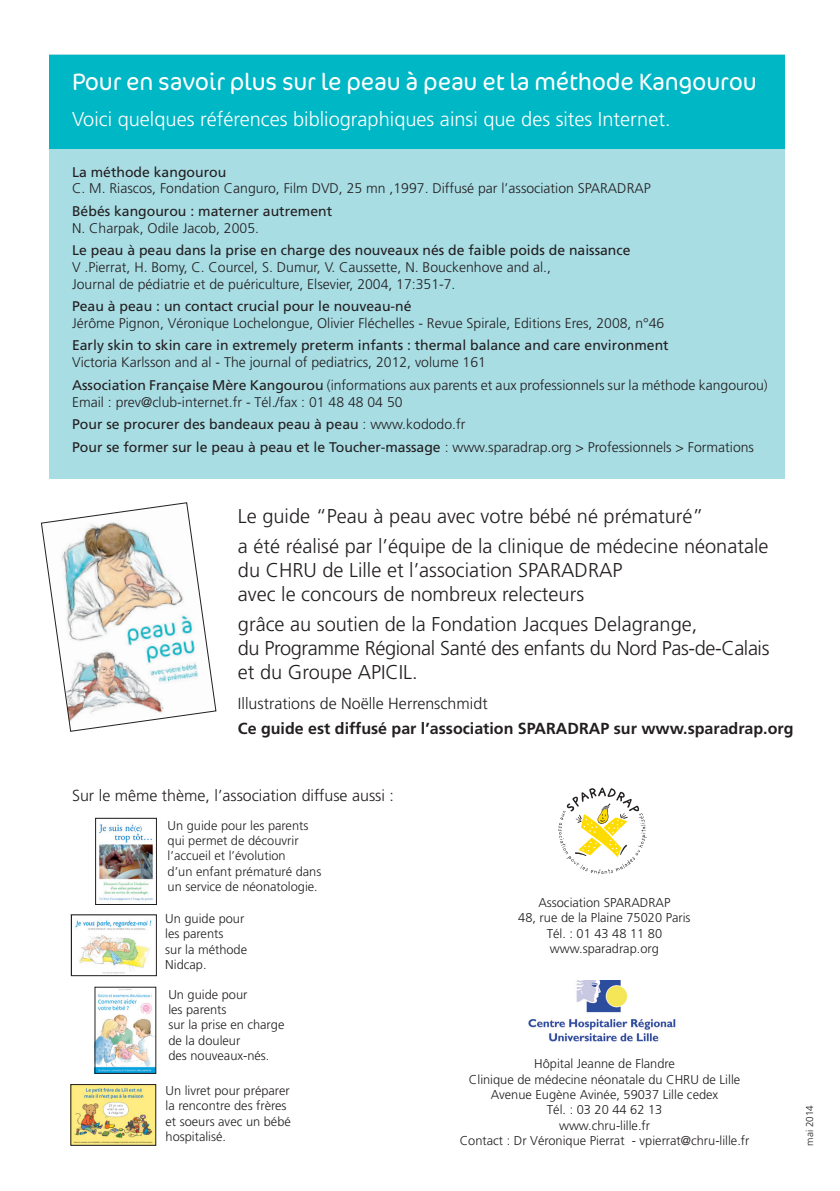
<style>
.page{position:relative;width:840px;height:1191px;background:#fff}
.page>*{position:absolute;margin:0;border:0;box-sizing:border-box;transform-origin:0 0}
.t1{font:300 24px "Cocon";letter-spacing:-.01em;color:#fff}
.t2{font:300 20px "Frutiger";color:#231f20}
.t3{font:300 20px "Frutiger";color:#fff}
.t4{font:300 20px "Frutiger";letter-spacing:-.02em;color:#231f20}
.t5{font:300 16px "Frutiger";color:#231f20}
.t6{font:700 16px "Frutiger";color:#231f20}
.t7{font:300 14px "Frutiger";color:#231f20}
.t8{font:14px/16.8px "Frutiger";color:#231f20}
.t9{font:300 12.8px/15.4px "Frutiger";color:#231f20}
.t10{font:300 10px "Frutiger";color:#231f20}
.s1{font-weight:300}
.s2{font-weight:400}
</style>
<div class="page">
<div style="left:49px;top:54px;width:735px;height:424px;background:#a8dde4"></div>
<div style="left:50px;top:55px;width:734px;height:94px;background:#00b7c5"></div>
<svg style="left:558px;top:787px;width:88px;height:87px"></svg>
<svg style="left:41px;top:502px;width:176px;height:230px"></svg>
<img style="left:528px;top:980px;width:148px;height:62px">
<img style="left:97px;top:989px;width:57px;height:82px">
<img style="left:75px;top:920px;width:77px;height:54px">
<div style="left:71px;top:914px;width:85px;height:62px;border:1px solid #231f20"></div>
<img style="left:70px;top:1084px;width:84px;height:60px">
<div style="left:71px;top:1084px;width:85px;height:61px;border:1px solid #231f20"></div>
<img style="left:99px;top:824px;width:54px;height:77px">
<div style="left:95px;top:818px;width:61px;height:86px;border:1px solid #231f20"></div>
<p class="t1" style="left:72px;top:68px;width:685px">Pour en savoir plus sur le peau à peau et la méthode Kangourou</p>
<p class="t3" style="left:72px;top:107px;width:599px">Voici quelques références bibliographiques ainsi que des sites Internet.</p>
<p class="t8" style="left:72px;top:163px;width:156px">La méthode kangourou</p>
<p class="t7" style="left:72px;top:181px;width:580px">C. M. Riascos, Fondation Canguro, Film DVD, 25 mn ,1997. Diffusé par l’association SPARADRAP</p>
<p class="t8" style="left:72px;top:202px;width:261px">Bébés kangourou : materner autrement</p>
<p class="t7" style="left:72px;top:220px;width:188px">N. Charpak, Odile Jacob, 2005.</p>
<p class="t8" style="left:72px;top:242px;width:559px">Le peau à peau dans la prise en charge des nouveaux nés de faible poids de naissance<br><span class="s1">V .Pierrat, H. Bomy, C. Courcel, S. Dumur, V. Caussette, N. Bouckenhove and al.,</span></p>
<p class="t7" style="left:72px;top:276px;width:385px">Journal de pédiatrie et de puériculture, Elsevier, 2004, 17:351-7.</p>
<p class="t8" style="left:72px;top:298px;width:341px">Peau à peau : un contact crucial pour le nouveau-né</p>
<p class="t7" style="left:72px;top:315px;width:593px">Jérôme Pignon, Véronique Lochelongue, Olivier Fléchelles - Revue Spirale, Editions Eres, 2008, n°46</p>
<p class="t8" style="left:72px;top:337px;width:597px">Early skin to skin care in extremely preterm infants : thermal balance and care environment</p>
<p class="t7" style="left:72px;top:354px;width:415px">Victoria Karlsson and al - The journal of pediatrics, 2012, volume 161</p>
<p class="t7" style="left:72px;top:377px;width:697px"><span class="s2">Association Française Mère Kangourou</span> (informations aux parents et aux professionnels sur la méthode kangourou)</p>
<p class="t7" style="left:72px;top:394px;width:332px">Email : prev@club-internet.fr - Tél./fax : 01 48 48 04 50</p>
<p class="t8" style="left:72px;top:416px;width:394px">Pour se procurer des bandeaux peau à peau <span class="s1">: www.kododo.fr</span></p>
<p class="t8" style="left:72px;top:438px;width:683px">Pour se former sur le peau à peau et le Toucher-massage <span class="s1">: www.sparadrap.org &gt; Professionnels &gt; Formations</span></p>
<p class="t2" style="left:238px;top:505px;width:467px">Le guide “Peau à peau avec votre bébé né prématuré”</p>
<p class="t2" style="left:238px;top:535px;width:532px">a été réalisé par l’équipe de la clinique de médecine néonatale</p>
<p class="t2" style="left:238px;top:559px;width:386px">du CHRU de Lille et l’association SPARADRAP</p>
<p class="t2" style="left:238px;top:583px;width:347px">avec le concours de nombreux relecteurs</p>
<p class="t2" style="left:238px;top:612px;width:460px">grâce au soutien de la Fondation Jacques Delagrange,</p>
<p class="t4" style="left:238px;top:636px;width:532px">du Programme Régional Santé des enfants du Nord Pas-de-Calais</p>
<p class="t2" style="left:238px;top:660px;width:181px">et du Groupe APICIL.</p>
<p class="t5" style="left:238px;top:694px;width:251px">Illustrations de Noëlle Herrenschmidt</p>
<p class="t6" style="left:238px;top:719px;width:557px">Ce guide est diffusé par l’association SPARADRAP sur www.sparadrap.org</p>
<p class="t5" style="left:72px;top:786px;width:323px">Sur le même thème, l’association diffuse aussi :</p>
<p class="t9" style="left:167px;top:817px;width:155px">Un guide pour les parents qui permet de découvrir l’accueil et l’évolution<br>d’un enfant prématuré dans un service de néonatologie.</p>
<p class="t9" style="left:165px;top:910px;width:83px">Un guide pour les parents<br>sur la méthode<br>Nidcap.</p>
<p class="t9" style="left:168px;top:986px;width:80px">Un guide pour</p>
<p class="t9" style="left:168px;top:1001px;width:117px">les parents<br>sur la prise en charge de la douleur<br>des nouveaux-nés.</p>
<p class="t9" style="left:165px;top:1082px;width:127px">Un livret pour préparer la rencontre des frères et soeurs avec un bébé hospitalisé.</p>
<p class="t9" style="left:538px;top:895px;width:134px">Association SPARADRAP</p>
<p class="t9" style="left:518px;top:910px;width:174px">48, rue de la Plaine 75020 Paris</p>
<p class="t9" style="left:546px;top:925px;width:117px">Tél. : 01 43 48 11 80</p>
<p class="t9" style="left:549px;top:941px;width:110px">www.sparadrap.org</p>
<p class="t9" style="left:534px;top:1056px;width:142px">Hôpital Jeanne de Flandre</p>
<p class="t9" style="left:468px;top:1071px;width:273px">Clinique de médecine néonatale du CHRU de Lille</p>
<p class="t9" style="left:490px;top:1086px;width:229px">Avenue Eugène Avinée, 59037 Lille cedex</p>
<p class="t9" style="left:546px;top:1102px;width:117px">Tél. : 03 20 44 62 13</p>
<p class="t9" style="left:558px;top:1117px;width:93px">www.chru-lille.fr</p>
<p class="t9" style="left:459px;top:1133px;width:291px">Contact : Dr Véronique Pierrat - vpierrat@chru-lille.fr</p>
<p class="t10" style="left:803px;top:1145px;width:42px;rotate:-90deg">mai 2014</p>
</div>
